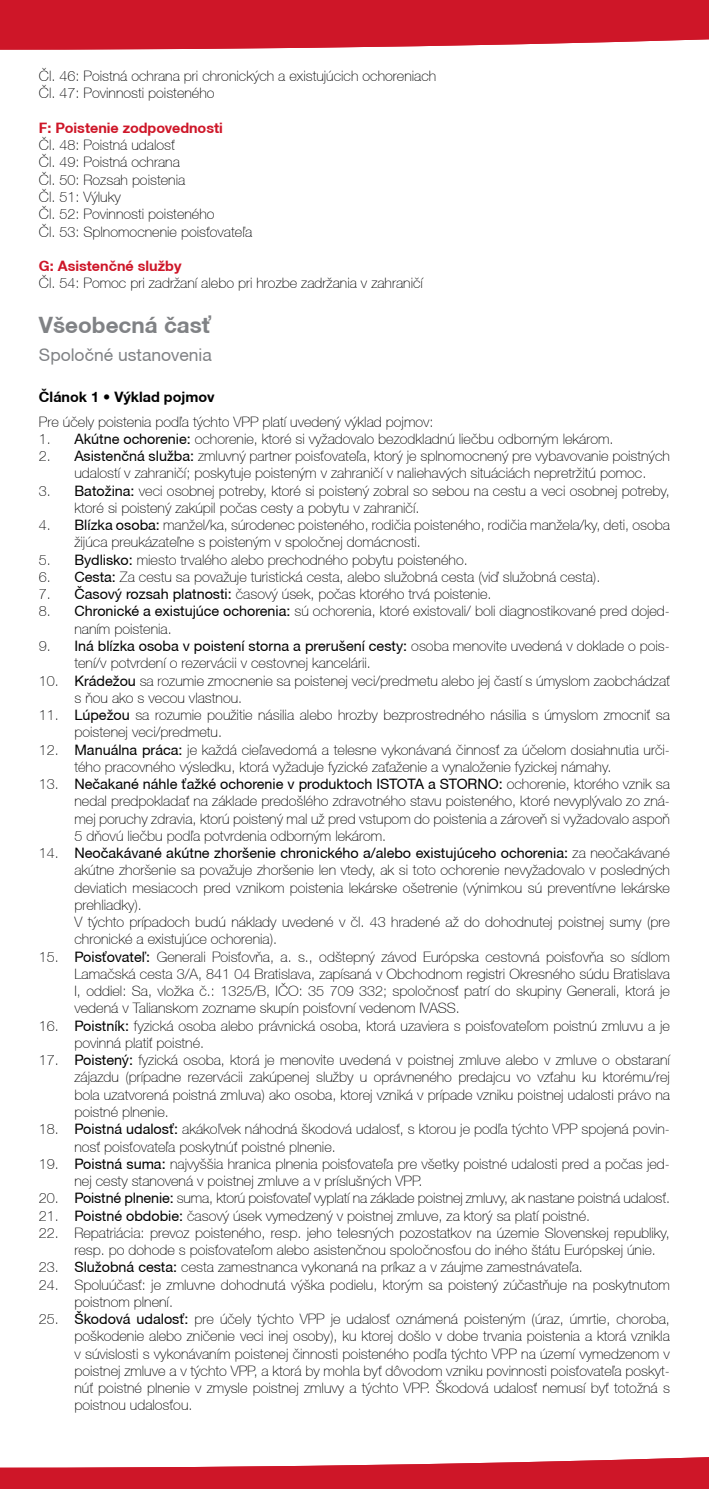
<style>
.page{position:relative;width:709px;height:1489px;background:#fff}
.page>*{position:absolute;margin:0;border:0;box-sizing:border-box;transform-origin:0 0}
.t1{font:700 22.5px "Helvetica Neue CE";color:#808285}
.t2{font:17.5px "Helvetica Neue CE";color:#808285}
.t3{font:100 14.5px/17.2px "Helvetica Neue CE";color:#000}
.t4{font:700 14.5px "Helvetica Neue CE";color:#ce1628}
.t5{font:700 14.5px "Helvetica Neue CE";color:#000}
.s1{font-weight:400}
</style>
<div class="page">
<svg style="left:0;top:0;width:709px;height:50px;background:#d12637"></svg>
<svg style="left:0;top:1457px;width:709px;height:31px"></svg>
<p class="t3" style="left:39px;top:68px;width:399px">Čl. 46: Poistná ochrana pri chronických a existujúcich ochoreniach<br>Čl. 47: Povinnosti poisteného</p>
<p class="t4" style="left:39px;top:119px;width:185px">F: Poistenie zodpovednosti</p>
<p class="t3" style="left:39px;top:137px;width:215px">Čl. 48: Poistná udalosť<br>Čl. 49: Poistná ochrana<br>Čl. 50: Rozsah poistenia<br>Čl. 51: Výluky<br>Čl. 52: Povinnosti poisteného<br>Čl. 53: Splnomocnenie poisťovateľa</p>
<p class="t4" style="left:39px;top:257px;width:144px">G: Asistenčné služby</p>
<p class="t3" style="left:39px;top:275px;width:385px">Čl. 54: Pomoc pri zadržaní alebo pri hrozbe zadržania v zahraničí</p>
<h1 class="t1" style="left:39px;top:310px;width:174px">Všeobecná časť</h1>
<p class="t2" style="left:39px;top:344px;width:174px">Spoločné ustanovenia</p>
<p class="t5" style="left:39px;top:388px;width:177px">Článok 1 • Výklad pojmov</p>
<p class="t3" style="left:39px;top:413px;width:396px">Pre účely poistenia podľa týchto VPP platí uvedený výklad pojmov:</p>
<p class="t3" style="left:39px;top:430px;width:576px">1. <span class="s1">Akútne ochorenie:</span> ochorenie, ktoré si vyžadovalo bezodkladnú liečbu odborným lekárom.</p>
<p class="t3" style="left:74px;top:447px;width:597px;text-indent:-35px">2. <span class="s1">Asistenčná služba:</span> zmluvný partner poisťovateľa, ktorý je splnomocnený pre vybavovanie poistných udalostí v zahraničí; poskytuje poisteným v zahraničí v naliehavých situáciách nepretržitú pomoc.</p>
<p class="t3" style="left:74px;top:482px;width:597px;text-indent:-35px">3. <span class="s1">Batožina:</span> veci osobnej potreby, ktoré si poistený zobral so sebou na cestu a veci osobnej potreby, ktoré si poistený zakúpil počas cesty a pobytu v zahraničí.</p>
<p class="t3" style="left:74px;top:516px;width:597px;text-indent:-35px">4. <span class="s1">Blízka osoba:</span> manžel/ka, súrodenec poisteného, rodičia poisteného, rodičia manžela/ky, deti, osoba žijúca preukázateľne s poisteným v spoločnej domácnosti.</p>
<p class="t3" style="left:39px;top:551px;width:430px">5. <span class="s1">Bydlisko:</span> miesto trvalého alebo prechodného pobytu poisteného.</p>
<p class="t3" style="left:39px;top:568px;width:563px">6. <span class="s1">Cesta:</span> Za cestu sa považuje turistická cesta, alebo služobná cesta (viď služobná cesta).</p>
<p class="t3" style="left:39px;top:585px;width:454px">7. <span class="s1">Časový rozsah platnosti:</span> časový úsek, počas ktorého trvá poistenie.</p>
<p class="t3" style="left:74px;top:603px;width:597px;text-indent:-35px">8. <span class="s1">Chronické a existujúce ochorenia:</span> sú ochorenia, ktoré existovali/ boli diagnostikované pred dojed&shy;naním poistenia.</p>
<p class="t3" style="left:74px;top:637px;width:597px;text-indent:-35px">9. <span class="s1">Iná blízka osoba v poistení storna a prerušení cesty:</span> osoba menovite uvedená v doklade o pois&shy;tení/v potvrdení o rezervácii v cestovnej kancelárii.</p>
<p class="t3" style="left:74px;top:672px;width:597px;text-indent:-35px">10. <span class="s1">Krádežou</span> sa rozumie zmocnenie sa poistenej veci/predmetu alebo jej častí s úmyslom zaobchádzať s ňou ako s vecou vlastnou.</p>
<p class="t3" style="left:74px;top:706px;width:597px;text-indent:-35px">11. <span class="s1">Lúpežou</span> sa rozumie použitie násilia alebo hrozby bezprostredného násilia s úmyslom zmocniť sa poistenej veci/predmetu.</p>
<p class="t3" style="left:74px;top:741px;width:597px;text-indent:-35px">12. <span class="s1">Manuálna práca:</span> je každá cieľavedomá a telesne vykonávaná činnosť za účelom dosiahnutia urči&shy;tého pracovného výsledku, ktorá vyžaduje fyzické zaťaženie a vynaloženie fyzickej námahy.</p>
<p class="t3" style="left:74px;top:775px;width:597px;text-align:justify;text-indent:-35px">13. <span class="s1">Nečakané náhle ťažké ochorenie v produktoch ISTOTA a STORNO:</span> ochorenie, ktorého vznik sa nedal predpokladať na základe predošlého zdravotného stavu poisteného, ktoré nevyplývalo zo zná&shy;mej poruchy zdravia, ktorú poistený mal už pred vstupom do poistenia a zároveň si vyžadovalo aspoň 5 dňovú liečbu podľa potvrdenia odborným lekárom.</p>
<p class="t3" style="left:74px;top:844px;width:597px;text-indent:-35px">14. <span class="s1">Neočakávané akútne zhoršenie chronického a/alebo existujúceho ochorenia:</span> za neočakávané akútne zhoršenie sa považuje zhoršenie len vtedy, ak si toto ochorenie nevyžadovalo v posledných deviatich mesiacoch pred vznikom poistenia lekárske ošetrenie (výnimkou sú preventívne lekárske prehliadky).<br>V týchto prípadoch budú náklady uvedené v čl. 43 hradené až do dohodnutej poistnej sumy (pre chronické a existujúce ochorenia).</p>
<p class="t3" style="left:74px;top:948px;width:597px;text-align:justify;text-indent:-35px">15. <span class="s1">Poisťovateľ:</span> Generali Poisťovňa, a. s., odštepný závod Európska cestovná poisťovňa so sídlom Lamačská cesta 3/A, 841 04 Bratislava, zapísaná v Obchodnom registri Okresného súdu Bratislava I, oddiel: Sa, vložka č.: 1325/B, IČO: 35 709 332; spoločnosť patrí do skupiny Generali, ktorá je vedená v Talianskom zozname skupín poisťovní vedenom IVASS.</p>
<p class="t3" style="left:74px;top:1017px;width:597px;text-indent:-35px">16. <span class="s1">Poistník:</span> fyzická osoba alebo právnická osoba, ktorá uzaviera s poisťovateľom poistnú zmluvu a je povinná platiť poistné.</p>
<p class="t3" style="left:74px;top:1051px;width:597px;text-align:justify;text-indent:-35px">17. <span class="s1">Poistený:</span> fyzická osoba, ktorá je menovite uvedená v poistnej zmluve alebo v zmluve o obstaraní zájazdu (prípadne rezervácii zakúpenej služby u oprávneného predajcu vo vzťahu ku ktorému/rej bola uzatvorená poistná zmluva) ako osoba, ktorej vzniká v prípade vzniku poistnej udalosti právo na poistné plnenie.</p>
<p class="t3" style="left:74px;top:1120px;width:597px;text-indent:-35px">18. <span class="s1">Poistná udalosť:</span> akákoľvek náhodná škodová udalosť, s ktorou je podľa týchto VPP spojená povin&shy;nosť poisťovateľa poskytnúť poistné plnenie.</p>
<p class="t3" style="left:74px;top:1155px;width:597px;text-indent:-35px">19. <span class="s1">Poistná suma:</span> najvyššia hranica plnenia poisťovateľa pre všetky poistné udalosti pred a počas jed&shy;nej cesty stanovená v poistnej zmluve a v príslušných VPP.</p>
<p class="t3" style="left:39px;top:1189px;width:632px">20. <span class="s1">Poistné plnenie:</span> suma, ktorú poisťovateľ vyplatí na základe poistnej zmluvy, ak nastane poistná udalosť.</p>
<p class="t3" style="left:39px;top:1206px;width:552px">21. <span class="s1">Poistné obdobie:</span> časový úsek vymedzený v poistnej zmluve, za ktorý sa platí poistné.</p>
<p class="t3" style="left:74px;top:1224px;width:597px;text-indent:-35px">22. Repatriácia: prevoz poisteného, resp. jeho telesných pozostatkov na územie Slovenskej republiky, resp. po dohode s poisťovateľom alebo asistenčnou spoločnosťou do iného štátu Európskej únie.</p>
<p class="t3" style="left:39px;top:1258px;width:545px">23. <span class="s1">Služobná cesta:</span> cesta zamestnanca vykonaná na príkaz a v záujme zamestnávateľa.</p>
<p class="t3" style="left:74px;top:1275px;width:597px;text-indent:-35px">24. Spoluúčasť: je zmluvne dohodnutá výška podielu, ktorým sa poistený zúčastňuje na poskytnutom poistnom plnení.</p>
<p class="t3" style="left:74px;top:1310px;width:597px;text-align:justify;text-indent:-35px">25. <span class="s1">Škodová udalosť:</span> pre účely týchto VPP je udalosť oznámená poisteným (úraz, úmrtie, choroba, poškodenie alebo zničenie veci inej osoby), ku ktorej došlo v dobe trvania poistenia a ktorá vznikla v súvislosti s vykonávaním poistenej činnosti poisteného podľa týchto VPP na území vymedzenom v poistnej zmluve a v týchto VPP, a ktorá by mohla byť dôvodom vzniku povinnosti poisťovateľa poskyt&shy;núť poistné plnenie v zmysle poistnej zmluvy a týchto VPP. Škodová udalosť nemusí byť totožná s poistnou udalosťou.</p>
</div>
